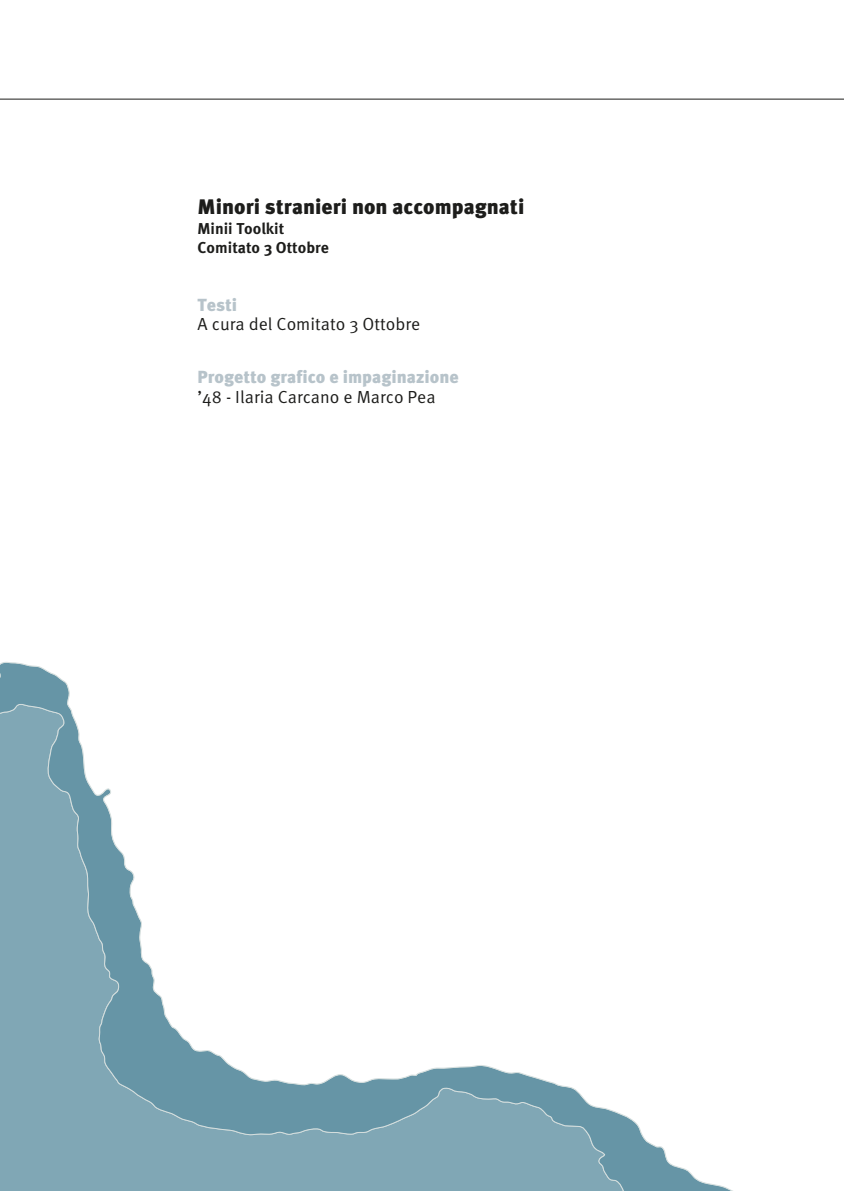
<style>
.page{position:relative;width:844px;height:1191px;background:#fff}
.page>*{position:absolute;margin:0;border:0;box-sizing:border-box;transform-origin:0 0}
.t1{font:900 21px "Meta Pro";color:#1d1d1b}
.t2{font:17.5px "Meta Pro";color:#1d1d1b}
.t3{font:900 17.5px "Meta Pro";color:#b7c3ca}
.t4{font:700 15.75px/19.2px "Meta Pro";color:#1d1d1b}
</style>
<div class="page">
<svg style="left:0;top:662px;width:733px;height:529px"></svg>
<hr style="left:0;top:99px;width:843px;height:1px;background:#1d1d1b">
<p class="t1" style="left:197px;top:194px;width:328px">Minori stranieri non accompagnati</p>
<p class="t4" style="left:197px;top:219px;width:133px">Minii Toolkit<br>Comitato 3 Ottobre</p>
<p class="t3" style="left:197px;top:293px;width:41px">Testi</p>
<p class="t2" style="left:197px;top:313px;width:224px">A cura del Comitato 3 Ottobre</p>
<p class="t3" style="left:197px;top:366px;width:262px">Progetto grafico e impaginazione</p>
<p class="t2" style="left:197px;top:385px;width:239px">’48 - Ilaria Carcano e Marco Pea</p>
</div>
